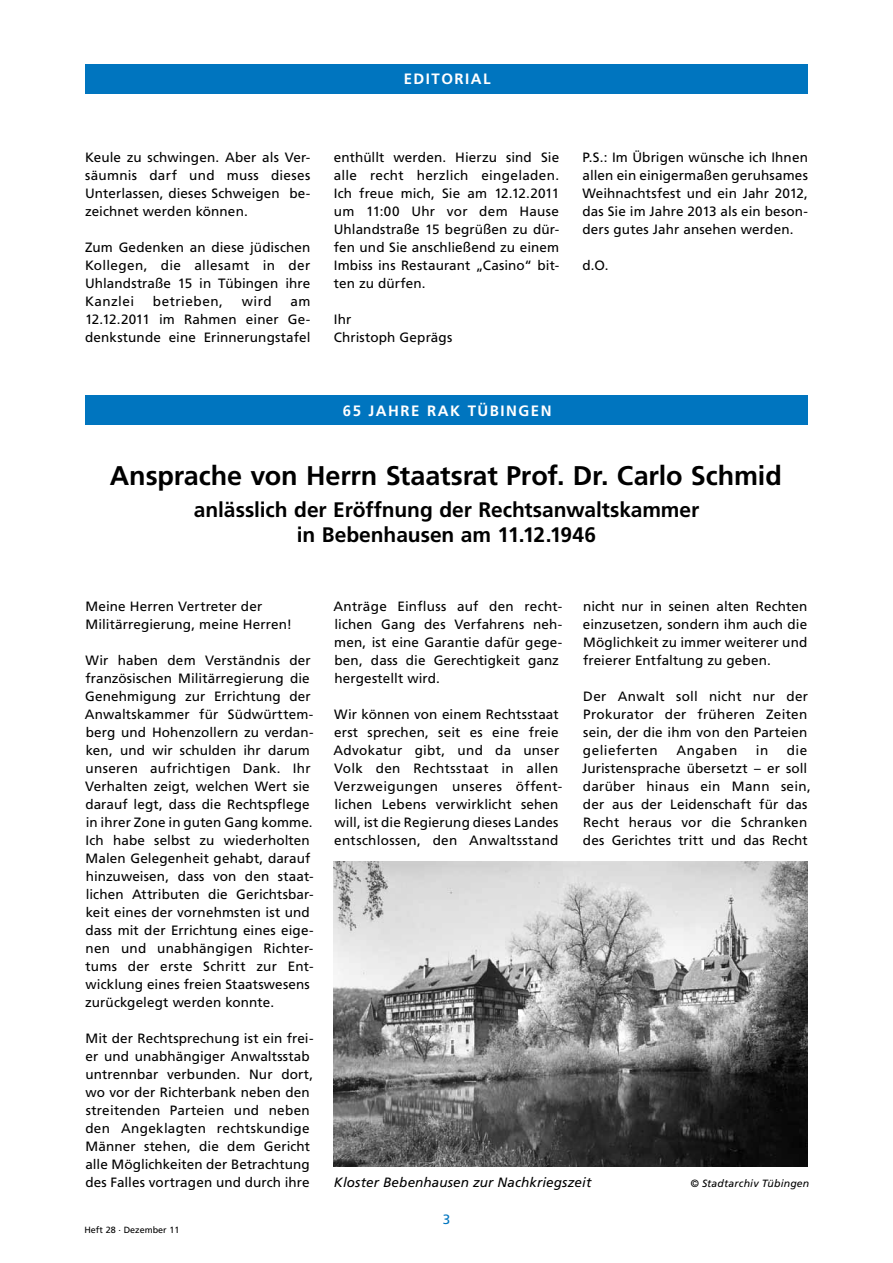
<style>
.page{position:relative;width:893px;height:1263px;background:#fff}
.page>*{position:absolute;margin:0;border:0;box-sizing:border-box;transform-origin:0 0}
.t1{font:700 27px "Frutiger";letter-spacing:-.005em;color:#000}
.t2{font:700 21px/25.5px "Frutiger";letter-spacing:-.005em;color:#000;text-align:center}
.t3{font:700 15px "Frutiger";letter-spacing:.1em;color:#fff}
.t4{font:13.5px/18px "Frutiger";letter-spacing:.01em;color:#000;text-align:justify}
.t5{font:italic 13.5px "Frutiger";letter-spacing:.01em;color:#000}
.t6{font:13.5px "Frutiger";letter-spacing:.04em;color:#000}
.t7{font:13.5px "Frutiger";color:#0075bf}
.t8{font:italic 10.5px "Frutiger";letter-spacing:.015em;color:#000}
.t9{font:9px "Frutiger";color:#000}
</style>
<div class="page">
<div style="left:85px;top:64px;width:723px;height:30px;background:#0075bf"></div>
<div style="left:85px;top:396px;width:723px;height:29px;background:#0075bf"></div>
<img style="left:334px;top:861px;width:474px;height:305px">
<p class="t3" style="left:404px;top:70px;width:21px">Editoria</p>
<p class="t4" style="left:85px;top:148px;width:227px">Keule zu schwingen. Aber als Ver&shy;säumnis darf und muss dieses Unterlassen, dieses Schweigen be&shy;zeichnet werden können.</p>
<p class="t4" style="left:85px;top:238px;width:227px">Zum Gedenken an diese jüdischen Kollegen, die allesamt in der Uhlandstraße 15 in Tübingen ihre Kanzlei</p>
<p class="t6" style="left:153px;top:293px;width:72px">betrieben,</p>
<p class="t4" style="left:242px;top:292px;width:31px">wird</p>
<p class="t4" style="left:85px;top:292px;width:227px;text-indent:205px">am 12.12.2011 im Rahmen einer Ge&shy;denkstunde eine Erinnerungstafel</p>
<p class="t4" style="left:334px;top:148px;width:227px">enthüllt werden. Hierzu sind Sie alle recht herzlich eingeladen.<br>Ich freue mich, Sie am 12.12.2011 um 11:00 Uhr vor dem Hause Uhlandstraße 15 begrüßen zu dür&shy;fen und Sie anschließend zu einem Imbiss ins Restaurant „Casino“ bit&shy;ten zu dürfen.</p>
<p class="t4" style="left:334px;top:310px;width:120px">Ihr<br>Christoph Geprägs</p>
<p class="t3" style="left:343px;top:402px;width:37px">65 jahre</p>
<p class="t3" style="left:427px;top:402px;width:12px">rak</p>
<p class="t3" style="left:468px;top:402px;width:86px">tZüGEBUNG</p>
<p class="t3" style="left:343px;top:402px;width:131px">AUS DER GESET</p>
<p class="t3" style="left:490px;top:402px;width:11px">bingen</p>
<p class="t4" style="left:583px;top:148px;width:227px">P.S.: Im Übrigen wünsche ich Ihnen allen ein einigermaßen geruhsames Weihnachtsfest und ein Jahr 2012, das Sie im Jahre 2013 als ein beson&shy;ders gutes Jahr ansehen werden.</p>
<p class="t4" style="left:583px;top:256px;width:28px">d.O.</p>
<h1 class="t1" style="left:110px;top:460px;width:674px">Ansprache von Herrn Staatsrat Prof. Dr. Carlo Schmid</h1>
<h2 class="t2" style="left:194px;top:497px;width:507px">anlässlich der Eröffnung der Rechtsanwaltskammer in Bebenhausen am 11.12.1946</h2>
<p class="t4" style="left:86px;top:597px;width:208px">Meine Herren Vertreter der<br>Militärregierung, meine Herren!</p>
<p class="t4" style="left:85px;top:651px;width:230px;text-align:left">Wir haben dem Verständnis der französischen Militärregierung die Genehmigung zur Errichtung der Anwaltskammer für Südwürttem&shy;berg und Hohenzollern zu verdan&shy;ken, und wir schulden ihr darum unseren aufrichtigen Dank. Ihr Verhalten zeigt, welchen Wert sie darauf legt, dass die Rechtspflege in ihrer Zone in guten Gang komme.<br>Ich habe selbst zu wiederholten Malen Gelegenheit gehabt, darauf hinzuweisen, dass von den staat&shy;lichen Attributen die Gerichtsbar&shy;keit eines der vornehmsten ist und dass mit der Errichtung eines eige&shy;nen und unabhängigen Richter&shy;tums der erste Schritt zur Ent&shy;wicklung eines freien Staatswesens zurückgelegt werden konnte.</p>
<p class="t4" style="left:85px;top:1029px;width:230px;text-align:left">Mit der Rechtsprechung ist ein frei&shy;er und unabhängiger Anwaltsstab untrennbar verbunden. Nur dort, wo vor der Richterbank neben den streitenden Parteien und neben den Angeklagten rechtskundige Männer stehen, die dem Gericht alle Möglichkeiten der Betrachtung des Falles vortragen und durch ihre</p>
<p class="t9" style="left:84px;top:1225px;width:97px">Heft 28 . Dezember 11</p>
<p class="t4" style="left:333px;top:597px;width:230px;text-align:left">Anträge Einfluss auf den recht&shy;lichen Gang des Verfahrens neh&shy;men, ist eine Garantie dafür gege&shy;ben, dass die Gerechtigkeit ganz hergestellt wird.</p>
<p class="t4" style="left:333px;top:705px;width:230px;text-align:left">Wir können von einem Rechtsstaat erst sprechen, seit es eine freie<br>Advokatur gibt, und da unser<br>Volk den Rechtsstaat in allen<br>Verzweigungen unseres öffent&shy;lichen Lebens verwirklicht sehen will, ist die Regierung dieses Landes entschlossen, den Anwaltsstand</p>
<p class="t4" style="left:583px;top:597px;width:226px">nicht nur in seinen alten Rechten einzusetzen, sondern ihm auch die Möglichkeit zu immer weiterer und freierer Entfaltung zu geben.</p>
<p class="t4" style="left:583px;top:687px;width:227px">Der Anwalt soll nicht nur der Prokurator der früheren Zeiten sein, der die ihm von den Parteien gelieferten</p>
<p class="t4" style="left:582px;top:741px;width:230px;text-align:left;text-indent:205px">die<br>Juristensprache übersetzt – er soll darüber hinaus ein Mann sein, der aus der Leidenschaft für das<br>Recht heraus vor die Schranken des Gerichtes tritt und das Recht</p>
<p class="t6" style="left:676px;top:742px;width:63px">Angaben</p>
<p class="t4" style="left:756px;top:741px;width:14px">in</p>
<p class="t5" style="left:334px;top:1174px;width:259px">Kloster Bebenhausen zur Nachkriegszeit</p>
<p class="t8" style="left:690px;top:1177px;width:120px">© Stadtarchiv Tübingen</p>
<p class="t7" style="left:443px;top:1211px;width:9px">3</p>
</div>
